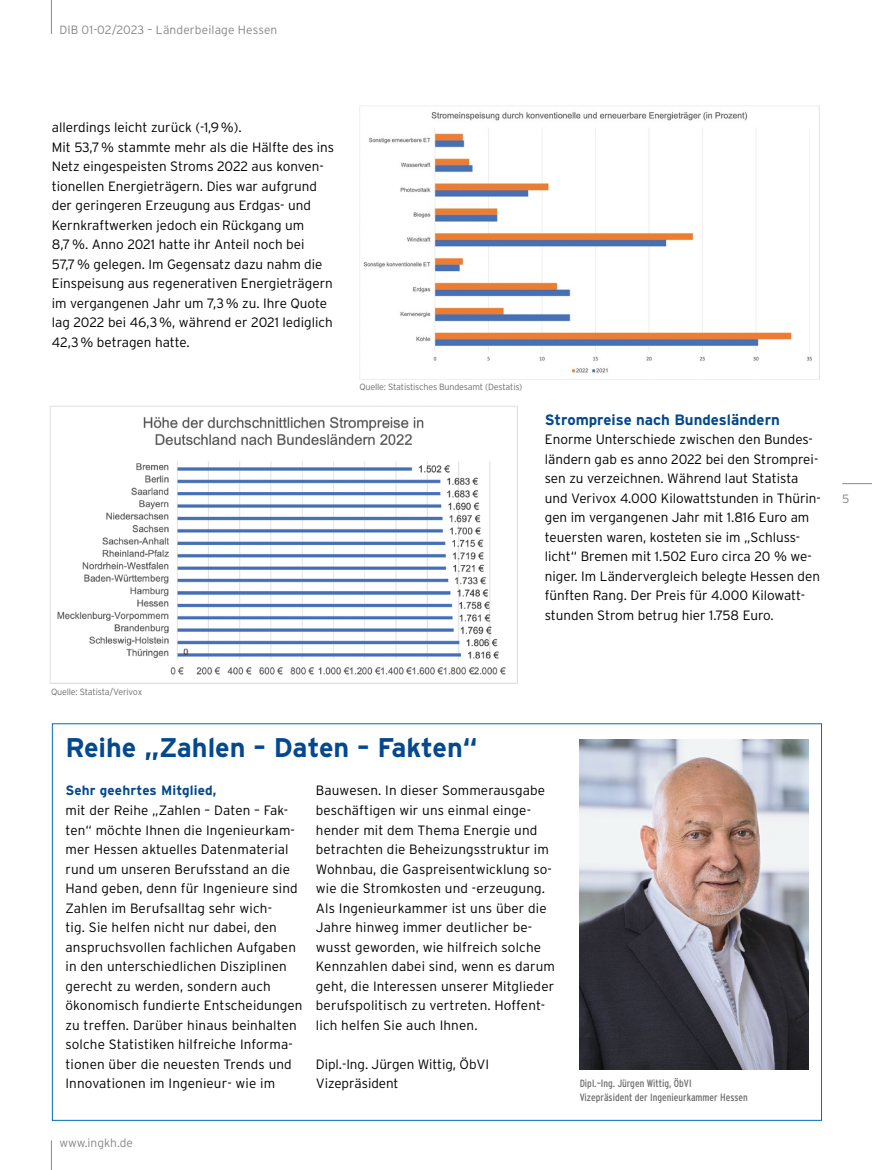
<style>
.page{position:relative;width:872px;height:1170px;background:#fff}
.page>*{position:absolute;margin:0;border:0;box-sizing:border-box;transform-origin:0 0}
.Headline_18_Pt{font:700 27px "Interstate";color:#04488e}
.Zwischentitel{font:700 15px "Interstate";color:#04488e}
.Fließtext_Links{font:300 13.5px/19.5px "Interstate";color:#000}
.Fließtext_Bold_Blau{font:700 13.5px "Interstate";letter-spacing:.01em;color:#04488e}
.t1{font:300 12px "Interstate";letter-spacing:.01em;color:#878787}
.Bildunterschrift{font:condensed 10.5px/14.2px "Interstate";color:#706f6f}
.Fotocredit{font:300 9px "Interstate";letter-spacing:-.02em;color:#706f6f}
</style>
<div class="page">
<hr style="left:842px;top:483px;width:30px;height:1px;background:#878787">
<hr style="left:51px;top:0;width:1px;height:34px;background:#878787">
<svg style="left:51px;top:1140px;width:1px;height:29px"></svg>
<img style="left:580px;top:739px;width:228px;height:330px">
<img style="left:359px;top:105px;width:461px;height:274px">
<img style="left:50px;top:406px;width:468px;height:278px">
<p class="t1" style="left:59px;top:23px;width:219px">DIB 01-02/2023 – Länderbeilage Hessen</p>
<p class="Fließtext_Links" style="left:52px;top:117px;width:191px">allerdings leicht zurück (-1,9%).</p>
<p class="Fließtext_Links" style="left:52px;top:137px;width:284px">Mit 53,7% stammte mehr als die Hälfte des ins Netz eingespeisten Stroms 2022 aus konven&shy;tionellen Energieträgern. Dies war aufgrund der geringeren Erzeugung aus Erdgas- und Kernkraftwerken jedoch ein Rückgang um 8,7%. Anno 2021 hatte ihr Anteil noch bei 57,7% gelegen. Im Gegensatz dazu nahm die Einspeisung aus regenerativen Energieträgern im vergangenen Jahr um 7,3% zu. Ihre Quote lag 2022 bei 46,3%, während er 2021 lediglich 42,3% betragen hatte.</p>
<p class="Fotocredit" style="left:359px;top:381px;width:164px">Quelle: Statistisches Bundesamt (Destatis)</p>
<p class="Zwischentitel" style="left:545px;top:411px;width:237px">Strompreise nach Bundesländern</p>
<p class="Fließtext_Links" style="left:545px;top:429px;width:278px">Enorme Unterschiede zwischen den Bundes&shy;ländern gab es anno 2022 bei den Stromprei&shy;sen zu verzeichnen. Während laut Statista und Verivox 4.000 Kilowattstunden in Thürin&shy;gen im vergangenen Jahr mit 1.816 Euro am teuersten waren, kosteten sie im „Schluss&shy;licht“ Bremen mit 1.502 Euro circa 20 % we&shy;niger. Im Ländervergleich belegte Hessen den fünften Rang. Der Preis für 4.000 Kilowatt&shy;stunden Strom betrug hier 1.758 Euro.</p>
<p class="t1" style="left:842px;top:492px;width:9px">5</p>
<p class="Fotocredit" style="left:51px;top:686px;width:93px">Quelle: Statista/Verivox</p>
<p class="Headline_18_Pt" style="left:65px;top:732px;width:413px">Reihe „Zahlen – Daten – Fakten“</p>
<p class="Fließtext_Bold_Blau" style="left:65px;top:783px;width:153px">Sehr geehrtes Mitglied,</p>
<p class="Fließtext_Links" style="left:65px;top:800px;width:238px">mit der Reihe „Zahlen – Daten – Fak&shy;ten“ möchte Ihnen die Ingenieurkam&shy;mer Hessen aktuelles Datenmaterial rund um unseren Berufsstand an die Hand geben, denn für Ingenieure sind Zahlen im Berufsalltag sehr wich-<br>tig. Sie helfen nicht nur dabei, den anspruchsvollen fachlichen Aufgaben in den unterschiedlichen Disziplinen gerecht zu werden, sondern auch ökonomisch fundierte Entscheidungen zu treffen. Darüber hinaus beinhalten solche Statistiken hilfreiche Informa&shy;tionen über die neuesten Trends und Innovationen im Ingenieur- wie im</p>
<p class="Fließtext_Links" style="left:316px;top:780px;width:237px">Bauwesen. In dieser Sommerausgabe beschäftigen wir uns einmal einge&shy;hender mit dem Thema Energie und betrachten die Beheizungsstruktur im Wohnbau, die Gaspreisentwicklung so&shy;wie die Stromkosten und -erzeugung.</p>
<p class="Fließtext_Links" style="left:316px;top:897px;width:241px">Als Ingenieurkammer ist uns über die Jahre hinweg immer deutlicher be&shy;wusst geworden, wie hilfreich solche Kennzahlen dabei sind, wenn es darum geht, die Interessen unserer Mitglieder berufspolitisch zu vertreten. Hoffent&shy;lich helfen Sie auch Ihnen.</p>
<p class="Fließtext_Links" style="left:316px;top:1053px;width:175px">Dipl.-Ing. Jürgen Wittig, ÖbVI</p>
<p class="Fließtext_Links" style="left:316px;top:1073px;width:84px">Vizepräsident</p>
<p class="Bildunterschrift" style="left:579px;top:1075px;width:170px">Dipl.–Ing. Jürgen Wittig, ÖbVI<br>Vizepräsident der Ingenieurkammer Hessen</p>
<p class="t1" style="left:59px;top:1135px;width:75px">www.ingkh.de</p>
</div>
